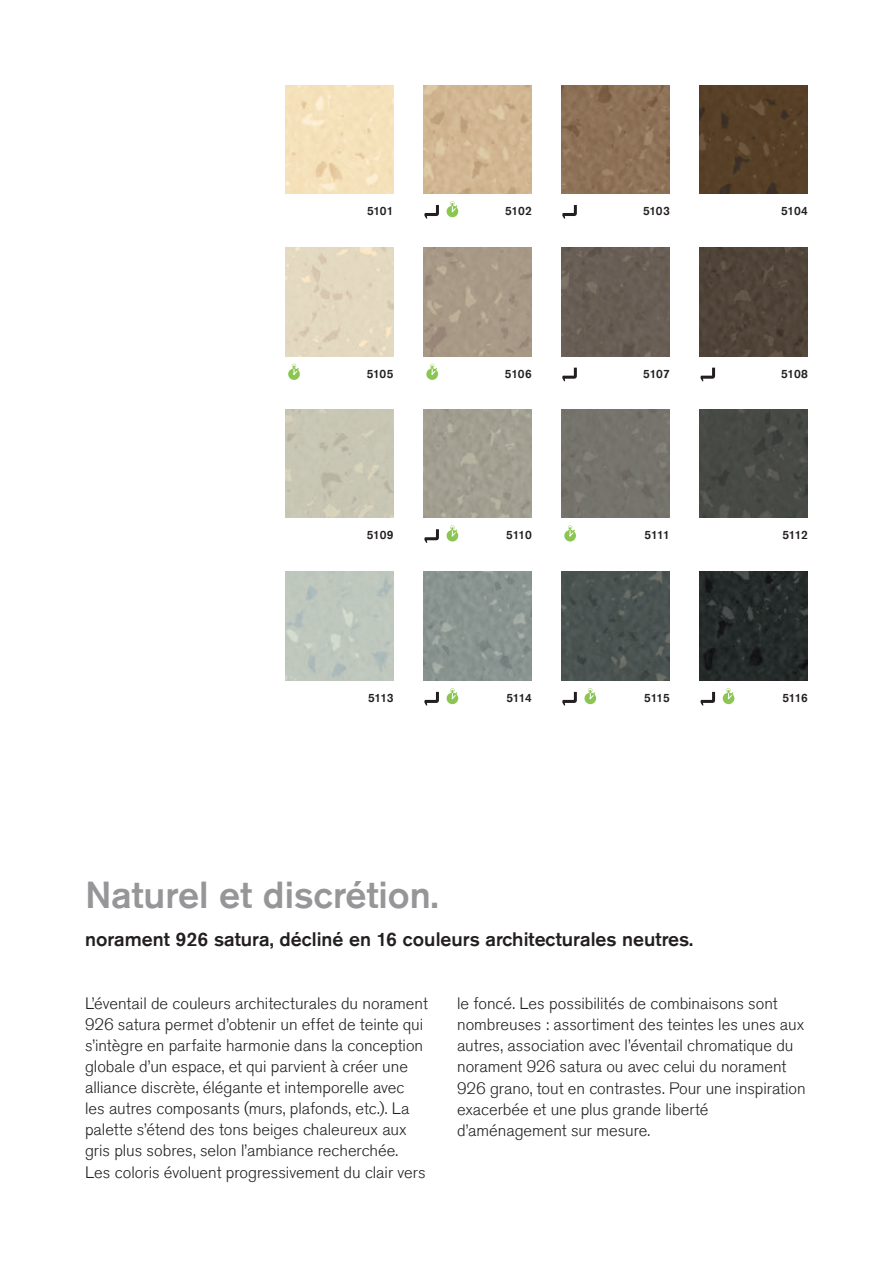
<style>
.page{position:relative;width:893px;height:1263px;background:#fff}
.page>*{position:absolute;margin:0;border:0;box-sizing:border-box;transform-origin:0 0}
.t1{font:500 37.5px "Akzidenz Grotesk Pro";color:#969598}
.t2{font:500 19.5px "Akzidenz Grotesk Pro";color:#231f20}
.t3{font:300 16.5px/21px "Akzidenz Grotesk Pro";color:#231f20}
.t4{font:500 12px "Akzidenz Grotesk Pro";letter-spacing:-.02em;color:#231f20}
</style>
<div class="page">
<img style="left:285px;top:85px;width:109px;height:109px">
<img style="left:285px;top:248px;width:109px;height:108px">
<img style="left:285px;top:572px;width:109px;height:108px">
<img style="left:561px;top:85px;width:109px;height:109px">
<div style="left:561px;top:248px;width:109px;height:108px;background:#695e55"></div>
<div style="left:561px;top:409px;width:109px;height:109px;background:#75746c"></div>
<img style="left:561px;top:572px;width:109px;height:108px">
<img style="left:423px;top:85px;width:109px;height:109px">
<img style="left:423px;top:248px;width:109px;height:108px">
<img style="left:423px;top:409px;width:109px;height:109px">
<img style="left:423px;top:572px;width:109px;height:108px">
<img style="left:699px;top:85px;width:109px;height:109px">
<div style="left:699px;top:248px;width:109px;height:108px;background:#504439"></div>
<img style="left:699px;top:409px;width:109px;height:109px">
<img style="left:699px;top:572px;width:109px;height:108px">
<svg style="left:288px;top:364px;width:12px;height:16px"></svg>
<svg style="left:424px;top:205px;width:15px;height:14px"></svg>
<svg style="left:447px;top:201px;width:11px;height:16px"></svg>
<svg style="left:426px;top:364px;width:12px;height:16px"></svg>
<svg style="left:424px;top:529px;width:15px;height:14px"></svg>
<svg style="left:447px;top:525px;width:11px;height:16px"></svg>
<svg style="left:424px;top:692px;width:15px;height:13px"></svg>
<svg style="left:447px;top:688px;width:11px;height:16px"></svg>
<svg style="left:700px;top:368px;width:15px;height:13px"></svg>
<svg style="left:700px;top:692px;width:15px;height:13px"></svg>
<svg style="left:723px;top:688px;width:11px;height:16px"></svg>
<svg style="left:562px;top:205px;width:15px;height:14px"></svg>
<svg style="left:562px;top:368px;width:15px;height:13px"></svg>
<svg style="left:564px;top:525px;width:12px;height:16px"></svg>
<svg style="left:562px;top:692px;width:15px;height:13px"></svg>
<svg style="left:584px;top:688px;width:12px;height:16px"></svg>
<p class="t4" style="left:367px;top:203px;width:28px">5101</p>
<p class="t4" style="left:505px;top:203px;width:28px">5102</p>
<p class="t4" style="left:643px;top:203px;width:28px">5103</p>
<p class="t4" style="left:781px;top:203px;width:28px">5104</p>
<p class="t4" style="left:367px;top:366px;width:28px">5105</p>
<p class="t4" style="left:505px;top:366px;width:28px">5106</p>
<p class="t4" style="left:643px;top:366px;width:28px">5107</p>
<p class="t4" style="left:781px;top:366px;width:28px">5108</p>
<p class="t4" style="left:367px;top:527px;width:28px">5109</p>
<p class="t4" style="left:506px;top:527px;width:27px">5110</p>
<p class="t4" style="left:645px;top:527px;width:27px">5111</p>
<p class="t4" style="left:782px;top:527px;width:27px">5112</p>
<p class="t4" style="left:368px;top:690px;width:27px">5113</p>
<p class="t4" style="left:506px;top:690px;width:27px">5114</p>
<p class="t4" style="left:644px;top:690px;width:27px">5115</p>
<p class="t4" style="left:782px;top:690px;width:27px">5116</p>
<h1 class="t1" style="left:85px;top:870px;width:355px">Naturel et discrétion.</h1>
<p class="t2" style="left:85px;top:926px;width:610px">norament 926 satura, décliné en 16 couleurs architecturales neutres.</p>
<p class="t3" style="left:85px;top:993px;width:344px">L’éventail de couleurs architecturales du norament 926 satura permet d’obtenir un effet de teinte qui s’intègre en parfaite harmonie dans la conception globale d’un espace, et qui parvient à créer une alliance discrète, élégante et intemporelle avec les autres composants (murs, plafonds, etc.). La palette s’étend des tons beiges chaleureux aux gris plus sobres, selon l’ambiance recherchée.<br>Les coloris évoluent progressivement du clair vers</p>
<p class="t3" style="left:457px;top:993px;width:350px">le foncé. Les possibilités de combinaisons sont nombreuses : assortiment des teintes les unes aux autres, association avec l’éventail chromatique du norament 926 satura ou avec celui du norament 926 grano, tout en contrastes. Pour une inspiration exacerbée et une plus grande liberté d’aménagement sur mesure.</p>
</div>
